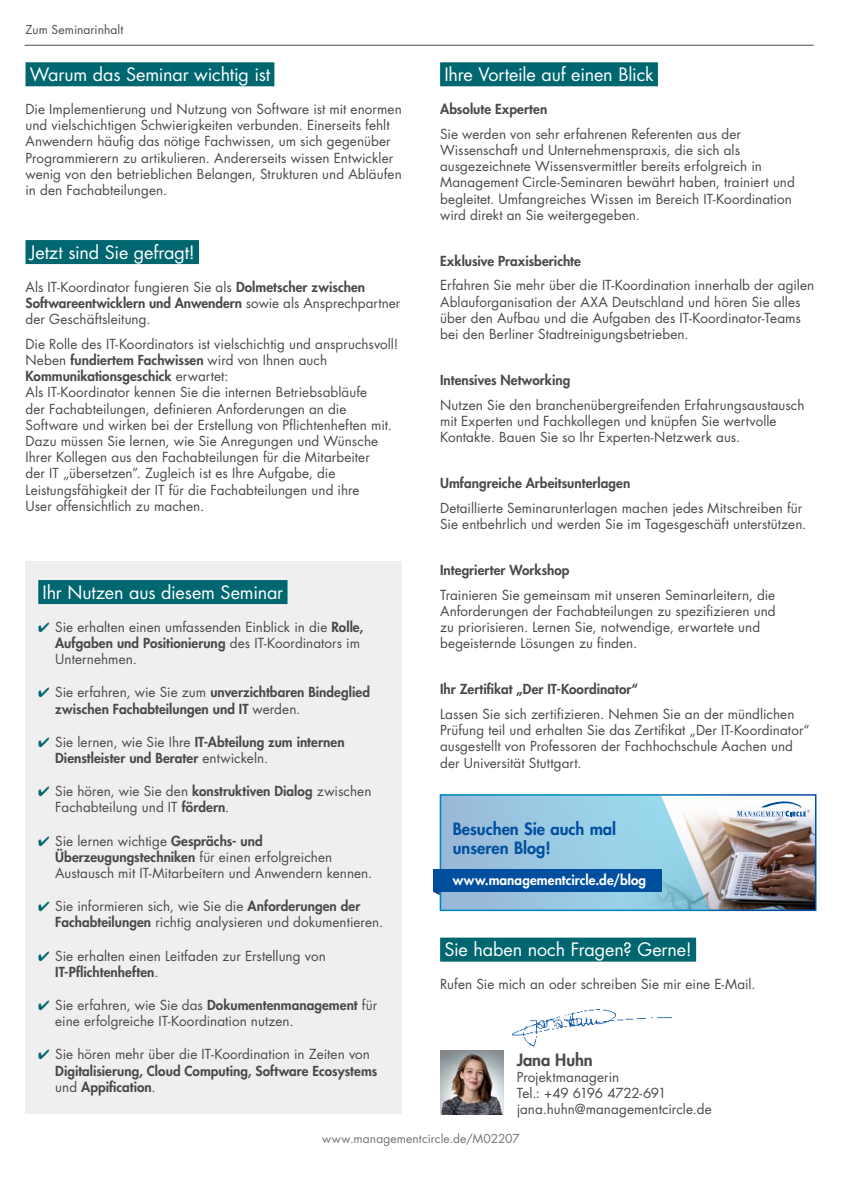
<style>
.page{position:relative;width:842px;height:1178px;background:#fff}
.page>*{position:absolute;margin:0;border:0;box-sizing:border-box;transform-origin:0 0}
.t1{font:18px "Futura Std";letter-spacing:-.01em;color:#fff}
.t2{font:800 16.5px/19.8px "Futura Std";color:#004f9f}
.t3{font:800 16.5px "Futura Std";letter-spacing:-.005em;color:#4a4a49}
.t4{font:13.5px/16.2px "Futura Std";letter-spacing:.005em;color:#4a4a49}
.t5{font:800 13.5px/16.2px "Futura Std";letter-spacing:.005em;color:#4a4a49}
.t6{font:800 13.5px "Futura Std";letter-spacing:.005em;color:#fff}
.t7{font:12px "Futura Std";letter-spacing:.01em;color:#757474}
.t8{font:12px "Futura Std";letter-spacing:.005em;color:#4a4a49}
.s1{font-weight:800}
.s2{color:#006770}
.s3{font-weight:400}
</style>
<div class="page">
<hr style="left:25px;top:45px;width:789px;height:1px;background:#4a4a49">
<div style="left:440px;top:937px;width:256px;height:24px;background:#006770"></div>
<div style="left:440px;top:62px;width:218px;height:24px;background:#006770"></div>
<div style="left:26px;top:62px;width:248px;height:24px;background:#006770"></div>
<div style="left:26px;top:240px;width:173px;height:24px;background:#006770"></div>
<div style="left:26px;top:561px;width:376px;height:553px;background:#efefef"></div>
<div style="left:38px;top:580px;width:250px;height:24px;background:#006770"></div>
<img style="left:710px;top:811px;width:103px;height:97px">
<div style="left:440px;top:794px;width:376px;height:117px;border:2px solid #fff"></div>
<svg style="left:433px;top:794px;width:277px;height:117px;background:#84b6d6"></svg>
<svg style="left:737px;top:801px;width:73px;height:15px"></svg>
<img style="left:440px;top:1050px;width:64px;height:64px">
<img style="left:512px;top:1009px;width:161px;height:38px">
<p class="t8" style="left:26px;top:22px;width:99px">Zum Seminarinhalt</p>
<h1 class="t1" style="left:30px;top:63px;width:242px">Warum das Seminar wichtig ist</h1>
<p class="t4" style="left:26px;top:101px;width:378px">Die Implementierung und Nutzung von Software ist mit enormen und vielschichtigen Schwierigkeiten verbunden. Einerseits fehlt Anwendern häufig das nötige Fachwissen, um sich gegenüber Programmierern zu artikulieren. Andererseits wissen Entwickler wenig von den betrieblichen Belangen, Strukturen und Abläufen in den Fachabteilungen.</p>
<h1 class="t1" style="left:30px;top:240px;width:167px">Jetzt sind Sie gefragt!</h1>
<p class="t4" style="left:26px;top:279px;width:376px">Als IT-Koordinator fungieren Sie als <span class="s1">Dolmetscher zwischen<br>Softwareentwicklern und Anwendern</span> sowie als Ansprechpartner der Geschäftsleitung.</p>
<p class="t4" style="left:26px;top:336px;width:374px">Die Rolle des IT-Koordinators ist vielschichtig und anspruchsvoll!<br>Neben <span class="s1">fundiertem Fachwissen</span> wird von Ihnen auch <span class="s1">Kommunikationsgeschick</span> erwartet:<br>Als IT-Koordinator kennen Sie die internen Betriebsabläufe<br>der Fachabteilungen, definieren Anforderungen an die Software und wirken bei der Erstellung von Pflichtenheften mit.<br>Dazu müssen Sie lernen, wie Sie Anregungen und Wünsche Ihrer Kollegen aus den Fachabteilungen für die Mitarbeiter<br>der IT „übersetzen”. Zugleich ist es Ihre Aufgabe, die Leistungsfähigkeit der IT für die Fachabteilungen und ihre<br>User offensichtlich zu machen.</p>
<h1 class="t1" style="left:43px;top:580px;width:242px">Ihr Nutzen aus diesem Seminar</h1>
<p class="t4" style="left:55px;top:619px;width:309px;text-indent:-17px"><span class="s2">✔</span> Sie erhalten einen umfassenden Einblick in die <span class="s1">Rolle,<br>Aufgaben und Positionierung</span> des IT-Koordinators im<br>Unternehmen.</p>
<p class="t5" style="left:55px;top:684px;width:316px;text-indent:-17px"><span class="s2">✔</span> <span class="s3">Sie erfahren, wie Sie zum</span> unverzichtbaren Bindeglied zwischen Fachabteilungen und IT <span class="s3">werden.</span></p>
<p class="t5" style="left:55px;top:734px;width:291px;text-indent:-17px"><span class="s2">✔</span> <span class="s3">Sie lernen, wie Sie Ihre</span> IT-Abteilung zum internen<br>Dienstleister und Berater <span class="s3">entwickeln.</span></p>
<p class="t4" style="left:55px;top:783px;width:318px;text-indent:-17px"><span class="s2">✔</span> Sie hören, wie Sie den <span class="s1">konstruktiven Dialog</span> zwischen<br>Fachabteilung und IT <span class="s1">fördern</span>.</p>
<p class="t4" style="left:55px;top:833px;width:319px;text-indent:-17px"><span class="s2">✔</span> Sie lernen wichtige <span class="s1">Gesprächs- und<br>Überzeugungstechniken</span> für einen erfolgreichen<br>Austausch mit IT-Mitarbeitern und Anwendern kennen.</p>
<p class="t4" style="left:55px;top:898px;width:329px;text-indent:-17px"><span class="s2">✔</span> Sie informieren sich, wie Sie die <span class="s1">Anforderungen der<br>Fachabteilungen</span> richtig analysieren und dokumentieren.</p>
<p class="t4" style="left:55px;top:948px;width:272px;text-indent:-17px"><span class="s2">✔</span> Sie erhalten einen Leitfaden zur Erstellung von<br><span class="s1">IT-Pflichtenheften</span>.</p>
<p class="t4" style="left:55px;top:997px;width:323px;text-indent:-17px"><span class="s2">✔</span> Sie erfahren, wie Sie das <span class="s1">Dokumentenmanagement</span> für eine erfolgreiche IT-Koordination nutzen.</p>
<p class="t5" style="left:55px;top:1046px;width:323px;text-indent:-17px"><span class="s2">✔</span> <span class="s3">Sie hören mehr über die IT-Koordination in Zeiten von<br></span>Digitalisierung, Cloud Computing, Software Ecosystems <span class="s3">und</span> Appification<span class="s3">.</span></p>
<h1 class="t1" style="left:444px;top:63px;width:211px">Ihre Vorteile auf einen Blick</h1>
<p class="t5" style="left:440px;top:101px;width:109px">Absolute Experten</p>
<p class="t4" style="left:440px;top:126px;width:356px">Sie werden von sehr erfahrenen Referenten aus der Wissenschaft und Unternehmenspraxis, die sich als ausgezeichnete Wissensvermittler bereits erfolgreich in Management Circle-Seminaren bewährt haben, trainiert und begleitet. Umfangreiches Wissen im Bereich IT-Koordination wird direkt an Sie weitergegeben.</p>
<p class="t5" style="left:440px;top:253px;width:142px">Exklusive Praxisberichte</p>
<p class="t4" style="left:440px;top:277px;width:376px">Erfahren Sie mehr über die IT-Koordination innerhalb der agilen Ablauforganisation der AXA Deutschland und hören Sie alles über den Aufbau und die Aufgaben des IT-Koordinator-Teams bei den Berliner Stadtreinigungsbetrieben.</p>
<p class="t5" style="left:440px;top:372px;width:132px">Intensives Networking</p>
<p class="t4" style="left:440px;top:397px;width:366px">Nutzen Sie den branchenübergreifenden Erfahrungsaustausch mit Experten und Fachkollegen und knüpfen Sie wertvolle<br>Kontakte. Bauen Sie so Ihr Experten-Netzwerk aus.</p>
<p class="t5" style="left:440px;top:475px;width:192px">Umfangreiche Arbeitsunterlagen</p>
<p class="t4" style="left:440px;top:500px;width:368px">Detaillierte Seminarunterlagen machen jedes Mitschreiben für<br>Sie entbehrlich und werden Sie im Tagesgeschäft unterstützen.</p>
<p class="t5" style="left:440px;top:562px;width:131px">Integrierter Workshop</p>
<p class="t4" style="left:440px;top:587px;width:337px">Trainieren Sie gemeinsam mit unseren Seminarleitern, die Anforderungen der Fachabteilungen zu spezifizieren und zu priorisieren. Lernen Sie, notwendige, erwartete und begeisternde Lösungen zu finden.</p>
<p class="t5" style="left:440px;top:681px;width:200px">Ihr Zertifikat „Der IT-Koordinator“</p>
<p class="t4" style="left:440px;top:706px;width:371px">Lassen Sie sich zertifizieren. Nehmen Sie an der mündlichen Prüfung teil und erhalten Sie das Zertifikat „Der IT-Koordinator“ ausgestellt von Professoren der Fachhochschule Aachen und der Universität Stuttgart.</p>
<p class="t2" style="left:453px;top:818px;width:165px">Besuchen Sie auch mal unseren Blog!</p>
<p class="t6" style="left:453px;top:872px;width:195px">www.managementcircle.de/blog</p>
<h1 class="t1" style="left:444px;top:938px;width:249px">Sie haben noch Fragen? Gerne!</h1>
<p class="t4" style="left:440px;top:976px;width:317px">Rufen Sie mich an oder schreiben Sie mir eine E-Mail.</p>
<p class="t3" style="left:517px;top:1049px;width:78px">Jana Huhn</p>
<p class="t4" style="left:517px;top:1069px;width:197px">Projektmanagerin<br>Tel.: +49 6196 4722-691 jana.huhn@managementcircle.de</p>
<p class="t7" style="left:322px;top:1131px;width:199px">www.managementcircle.de/M02207</p>
</div>
